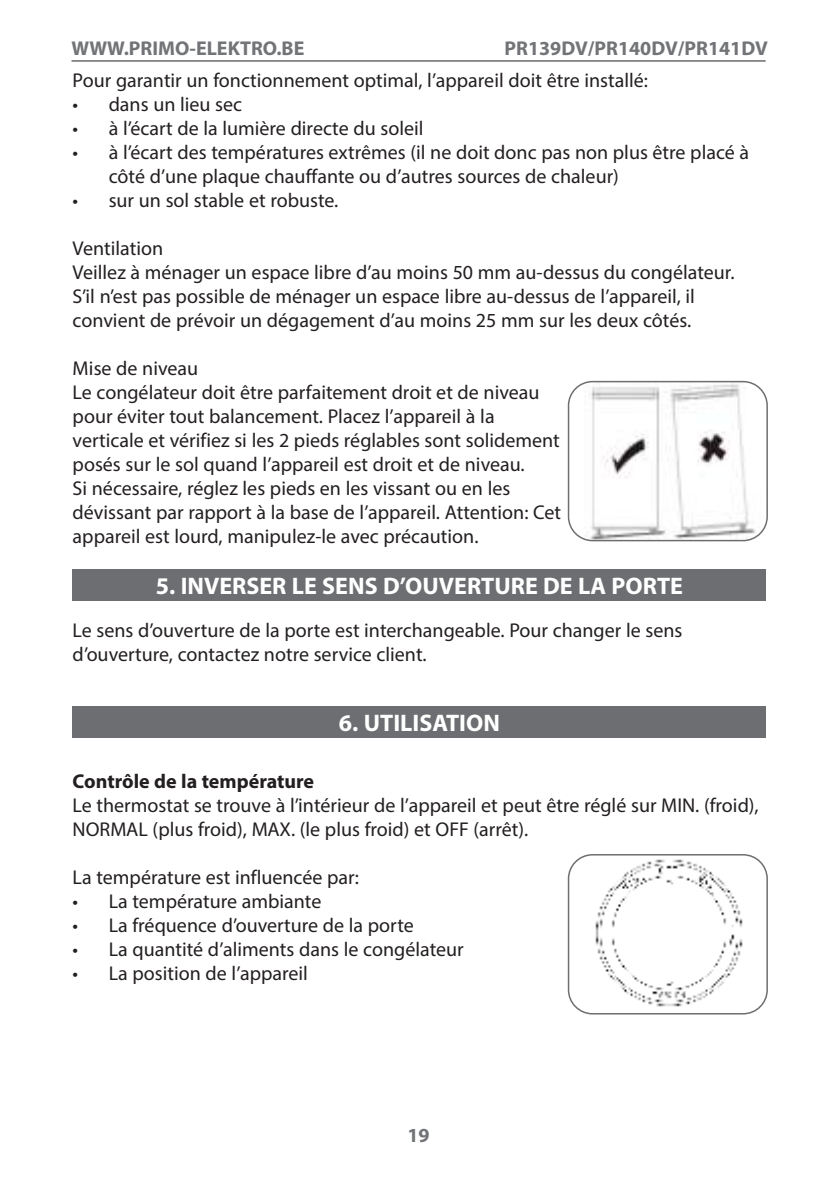
<style>
.page{position:relative;width:840px;height:1191px;background:#fff}
.page>*{position:absolute;margin:0;border:0;box-sizing:border-box;transform-origin:0 0}
.t1{font:700 24px "Myriad Pro";color:#fff}
.t2{font:20px/24px "Myriad Pro";color:#231f20}
.t3{font:700 20px "Myriad Pro";color:#727477}
.t4{font:700 20px "Myriad Pro";color:#231f20}
</style>
<div class="page">
<hr style="left:71px;top:60px;width:694px;height:1px;background:#231f20">
<div style="left:73px;top:569px;width:692px;height:31px;background:#6d6e71"></div>
<div style="left:73px;top:706px;width:692px;height:31px;background:#6d6e71"></div>
<img style="left:570px;top:381px;width:196px;height:159px">
<div style="left:567px;top:381px;width:200px;height:160px;border:2px solid #6d6e71;border-radius:24px"></div>
<img style="left:595px;top:854px;width:154px;height:153px">
<div style="left:567px;top:854px;width:200px;height:160px;border:2px solid #6d6e71;border-radius:24px"></div>
<p class="t3" style="left:71px;top:38px;width:234px">WWW.PRIMO-ELEKTRO.BE</p>
<p class="t2" style="left:73px;top:69px;width:576px">Pour garantir un fonctionnement optimal, l’appareil doit être installé:</p>
<p class="t2" style="left:73px;top:93px;width:171px">• dans un lieu sec</p>
<p class="t2" style="left:73px;top:117px;width:352px">• à l’écart de la lumière directe du soleil</p>
<p class="t2" style="left:109px;top:141px;width:641px;text-indent:-36px">• à l’écart des températures extrêmes (il ne doit donc pas non plus être placé à côté d’une plaque chauffante ou d’autres sources de chaleur)</p>
<p class="t2" style="left:73px;top:189px;width:267px">• sur un sol stable et robuste.</p>
<p class="t2" style="left:73px;top:237px;width:663px">Ventilation<br>Veillez à ménager un espace libre d’au moins 50 mm au-dessus du congélateur.<br>S’il n’est pas possible de ménager un espace libre au-dessus de l’appareil, il convient de prévoir un dégagement d’au moins 25 mm sur les deux côtés.</p>
<p class="t2" style="left:73px;top:357px;width:490px">Mise de niveau<br>Le congélateur doit être parfaitement droit et de niveau pour éviter tout balancement. Placez l’appareil à la verticale et vérifiez si les 2 pieds réglables sont solidement posés sur le sol quand l’appareil est droit et de niveau.<br>Si nécessaire, réglez les pieds en les vissant ou en les dévissant par rapport à la base de l’appareil. Attention: Cet appareil est lourd, manipulez-le avec précaution.</p>
<p class="t1" style="left:156px;top:573px;width:528px">5. INVERSER LE SENS D’OUVERTURE DE LA PORTE</p>
<p class="t2" style="left:73px;top:618px;width:611px">Le sens d’ouverture de la porte est interchangeable. Pour changer le sens d’ouverture, contactez notre service client.</p>
<p class="t3" style="left:504px;top:38px;width:265px">PR139DV/PR140DV/PR141DV</p>
<p class="t1" style="left:339px;top:710px;width:162px">6. UTILISATION</p>
<p class="t4" style="left:73px;top:770px;width:243px">Contrôle de la température</p>
<p class="t2" style="left:73px;top:793px;width:687px">Le thermostat se trouve à l’intérieur de l’appareil et peut être réglé sur MIN. (froid),<br>NORMAL (plus froid), MAX. (le plus froid) et OFF (arrêt).</p>
<p class="t2" style="left:73px;top:865px;width:288px">La température est influencée par:</p>
<p class="t2" style="left:73px;top:889px;width:250px">• La température ambiante</p>
<p class="t2" style="left:73px;top:913px;width:342px">• La fréquence d’ouverture de la porte</p>
<p class="t2" style="left:73px;top:937px;width:392px">• La quantité d’aliments dans le congélateur</p>
<p class="t2" style="left:73px;top:961px;width:237px">• La position de l’appareil</p>
<p class="t3" style="left:407px;top:1125px;width:24px">19</p>
</div>
